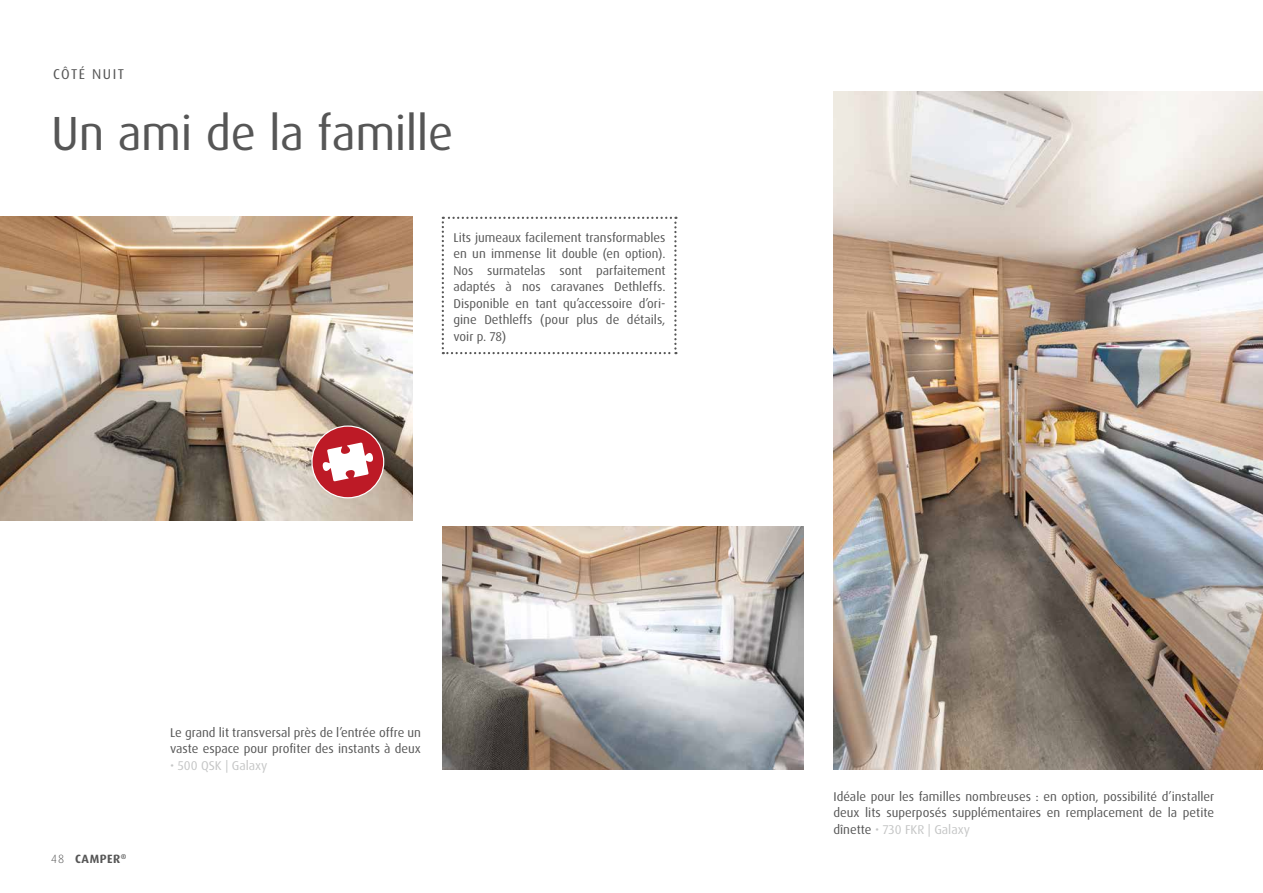
<style>
.page{position:relative;width:1263px;height:893px;background:#fff}
.page>*{position:absolute;margin:0;border:0;box-sizing:border-box;transform-origin:0 0}
.t1{font:48px "Dax OT";letter-spacing:-.01em;color:#565656}
.t2{font:14.25px "Dax Pro";letter-spacing:.11em;color:#565656}
.t3{font:12.75px/16.5px "Dax OT";color:#565656;text-align:justify}
.t4{font:12.75px "Dax OT";color:#c5c6c6}
.t5{font:700 12px "Dax Pro";letter-spacing:.045em;color:#565656}
.t6{font:300 12px "Dax OT";color:#565656}
.s1{color:#c5c6c6}
</style>
<div class="page">
<img style="left:833px;top:91px;width:430px;height:679px">
<img style="left:442px;top:526px;width:362px;height:244px">
<img style="left:0;top:217px;width:412px;height:303px">
<svg style="left:442px;top:217px;width:234px;height:137px"></svg>
<div style="left:312px;top:426px;width:72px;height:72px;background:#bd1a26;border-radius:50%"></div>
<div style="left:311px;top:425px;width:73px;height:73px;border:1px solid #fff;border-radius:50%"></div>
<svg style="left:323px;top:443px;width:50px;height:38px"></svg>
<p class="t2" style="left:53px;top:65px;width:73px">CÔTÉ NUIT</p>
<h1 class="t1" style="left:51px;top:103px;width:404px">Un ami de la famille</h1>
<p class="t3" style="left:453px;top:229px;width:214px">Lits jumeaux facilement transformables en un immense lit double (en option).<br>Nos surmatelas sont parfaitement adaptés à nos caravanes Dethleffs.<br>Disponible en tant qu’accessoire d’ori&shy;gine Dethleffs (pour plus de détails, voir p. 78)</p>
<p class="t6" style="left:51px;top:851px;width:15px">48</p>
<p class="t5" style="left:75px;top:851px;width:53px">CAMPER<sup>®</sup></p>
<p class="t3" style="left:170px;top:724px;width:252px">Le grand lit transversal près de l’entrée offre un vaste espace pour profiter des instants à deux</p>
<p class="t4" style="left:170px;top:757px;width:99px">• 500 QSK | Galaxy</p>
<p class="t3" style="left:833px;top:788px;width:382px">Idéale pour les familles nombreuses : en option, possibilité d’installer deux lits superposés supplémentaires en remplacement de la petite dînette <span class="s1">• 730 FKR | Galaxy</span></p>
</div>
